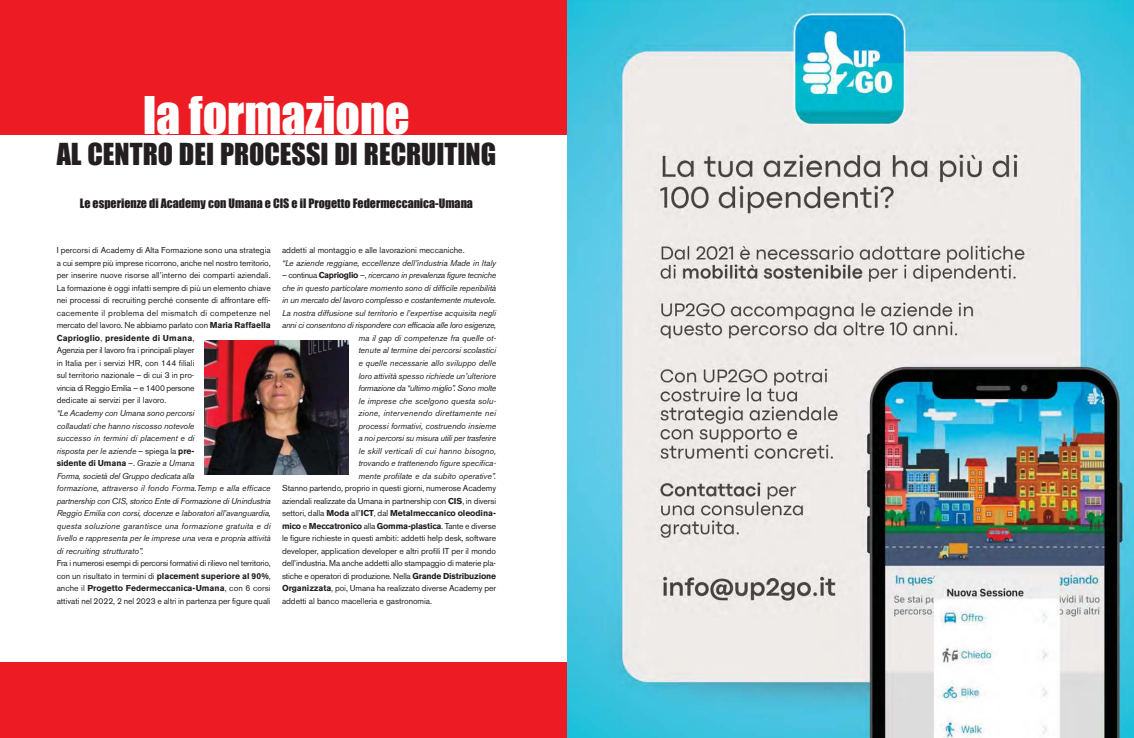
<style>
.page{position:relative;width:1134px;height:738px;background:#fff}
.page>*{position:absolute;margin:0;border:0;box-sizing:border-box;transform-origin:0 0}
.t1{font:48px "Impact";color:#fff}
.t2{font:28px "Impact";color:#231f20}
.t3{font:12px "Impact";color:#231f20}
.t4{font:8.5px/12.5px "Akzidenz Grotesk BE";color:#231f20;text-align:justify}
.t5{font:italic 8.5px/12.5px "Akzidenz Grotesk BE";letter-spacing:-.005em;color:#231f20}
.s1{font-weight:700}
.s2{font-style:normal}
.s3{font-weight:700;font-style:normal}
</style>
<div class="page">
<div style="left:0;top:662px;width:567px;height:75px;background:#ed1c24"></div>
<div style="left:0;top:0;width:567px;height:134px;background:#ed1c24"></div>
<img style="left:204px;top:340px;width:144px;height:134px">
<img style="left:567px;top:0;width:567px;height:737px">
<h1 class="t1" style="left:143px;top:96px;width:268px">la formazione</h1>
<h2 class="t2" style="left:57px;top:143px;width:441px">AL CENTRO DEI PROCESSI DI RECRUITING</h2>
<h3 class="t3" style="left:80px;top:198px;width:395px">Le esperienze di Academy con Umana e CIS e il Progetto Federmeccanica-Umana</h3>
<p class="t4" style="left:57px;top:245px;width:216px;text-align:left">I percorsi di Academy di Alta Formazione sono una strategia a cui sempre più imprese ricorrono, anche nel nostro territorio, per inserire nuove risorse all’interno dei comparti aziendali.<br>La formazione è oggi infatti sempre di più un elemento chiave nei processi di recruiting perché consente di affrontare effi&shy;cacemente il problema del mismatch di competenze nel mercato del lavoro. Ne abbiamo parlato con <span class="s1">Maria Raffaella Caprioglio</span>, <span class="s1">presidente di Umana</span>,<br>Agenzia per il lavoro fra i principali player<br>in Italia per i servizi HR, con 144 filiali<br>sul territorio nazionale – di cui 3 in pro-<br>vincia di Reggio Emilia – e 1400 persone<br>dedicate ai servizi per il lavoro.</p>
<p class="t5" style="left:57px;top:407px;width:216px">“Le Academy con Umana sono percorsi<br>collaudati che hanno riscosso notevole<br>successo in termini di placement e di<br>risposta per le aziende <span class="s2">– spiega la</span> <span class="s3">pre-<br>sidente di Umana</span> <span class="s2">–.</span> Grazie a Umana<br>Forma, società del Gruppo dedicata alla<br>formazione, attraverso il fondo Forma.Temp e alla efficace partnership con CIS, storico Ente di Formazione di Unindustria Reggio Emilia con corsi, docenze e laboratori all’avanguardia, questa soluzione garantisce una formazione gratuita e di livello e rappresenta per le imprese una vera e propria attività di recruiting strutturato”.</p>
<p class="t4" style="left:57px;top:557px;width:216px">Fra i numerosi esempi di percorsi formativi di rilievo nel territorio, con un risultato in termini di <span class="s1">placement superiore al 90%</span>, anche il <span class="s1">Progetto Federmeccanica-Umana</span>, con 6 corsi attivati nel 2022, 2 nel 2023 e altri in partenza per figure quali</p>
<p class="t4" style="left:282px;top:245px;width:184px">addetti al montaggio e alle lavorazioni meccaniche.</p>
<p class="t5" style="left:282px;top:257px;width:216px">“Le aziende reggiane, eccellenze dell’industria Made in Italy</p>
<p class="t5" style="left:282px;top:270px;width:216px;text-align:right"><span class="s2">– continua</span> <span class="s3">Caprioglio</span> <span class="s2">–,</span> ricercano in prevalenza figure tecniche che in questo particolare momento sono di difficile reperibilità in un mercato del lavoro complesso e costantemente mutevole.<br>La nostra diffusione sul territorio e l’expertise acquisita negli anni ci consentono di rispondere con efficacia alle loro esigenze, ma il gap di competenze fra quelle ot-<br>tenute al termine dei percorsi scolastici<br>e quelle necessarie allo sviluppo delle<br>loro attività spesso richiede un’ulteriore<br>formazione da “ultimo miglio”. Sono molte<br>le imprese che scelgono questa solu-<br>zione, intervenendo direttamente nei<br>processi formativi, costruendo insieme<br>a noi percorsi su misura utili per trasferire<br>le skill verticali di cui hanno bisogno,<br>trovando e trattenendo figure specifica-<br>mente profilate e da subito operative”.</p>
<p class="t4" style="left:282px;top:482px;width:216px">Stanno partendo, proprio in questi giorni, numerose Academy aziendali realizzate da Umana in partnership con <span class="s1">CIS</span>, in diversi settori, dalla <span class="s1">Moda</span> all’<span class="s1">ICT</span>, dal <span class="s1">Metalmeccanico oleodina&shy;mico</span> e <span class="s1">Meccatronico</span> alla <span class="s1">Gomma-plastica</span>. Tante e diverse le figure richieste in questi ambiti: addetti help desk, software developer, application developer e altri profili IT per il mondo dell’industria. Ma anche addetti allo stampaggio di materie pla&shy;stiche e operatori di produzione. Nella <span class="s1">Grande Distribuzione Organizzata</span>, poi, Umana ha realizzato diverse Academy per addetti al banco macelleria e gastronomia.</p>
</div>
